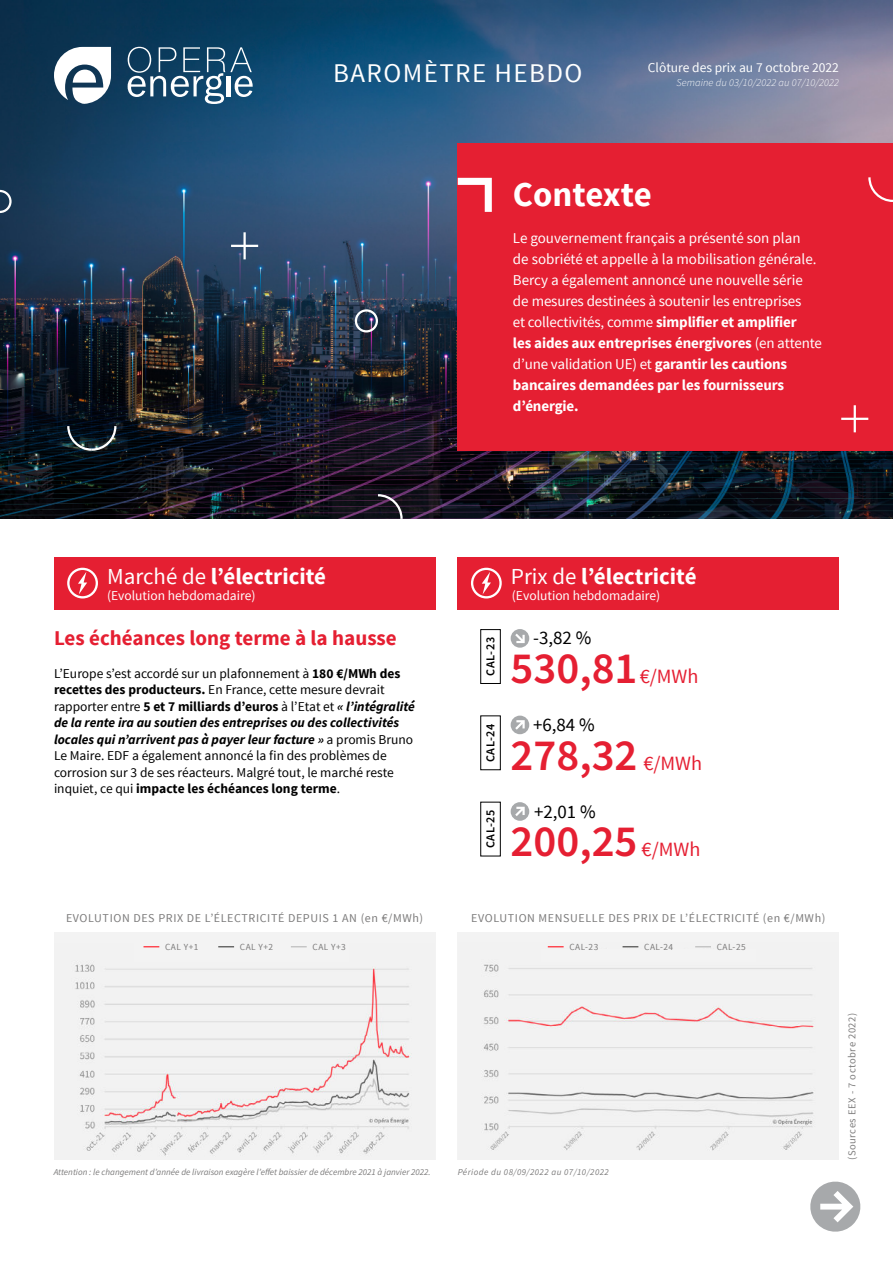
<style>
.page{position:relative;width:893px;height:1263px;background:#fff}
.page>*{position:absolute;margin:0;border:0;box-sizing:border-box;transform-origin:0 0}
.t1{font:600 44.55px "Source Sans Pro";color:#e51f32}
.t2{font:700 34.8px "Source Sans Pro";color:#fff}
.t3{font:27px "Source Sans Pro";letter-spacing:.05em;color:#fff}
.t4{font:700 22.95px "Source Sans Pro";color:#fff}
.t5{font:700 21px "Source Sans Pro";color:#e51f32}
.t6{font:18.9px "Source Sans Pro";color:#000}
.t7{font:15px/21px "Source Sans Pro";color:#fff}
.t8{font:13.5px/16.5px "Source Sans Pro";color:#000}
.t9{font:13.5px "Source Sans Pro";color:#fff}
.t10{font:600 12.15px "Source Sans Pro";letter-spacing:.05em;color:#000}
.t11{font:12px "Source Sans Pro";letter-spacing:.05em;color:#7c7b7b}
.t12{font:italic 300 10.5px "Source Sans Pro";letter-spacing:.01em;color:#fff}
.t13{font:10.5px "Source Sans Pro";letter-spacing:.05em;color:#7c7b7b}
.t14{font:9.3px "Source Sans Pro";letter-spacing:.05em;color:#7c7b7b}
.t15{font:italic 9px "Source Sans Pro";color:#7c7b7b}
.t16{font:italic 9px "Source Sans Pro";letter-spacing:.05em;color:#7c7b7b}
.s1{font-weight:700}
.s2{font-weight:400}
.s3{font-weight:700;font-style:italic}
.s4{font-weight:400;font-size:20.25px}
</style>
<div class="page">
<img style="left:0;top:0;width:893px;height:518px">
<div style="left:54px;top:557px;width:381px;height:52px;background:#e51f32"></div>
<div style="left:67px;top:568px;width:31px;height:30px;border:2px solid #fff;border-radius:50%"></div>
<svg style="left:78px;top:572px;width:9px;height:22px"></svg>
<div style="left:458px;top:557px;width:381px;height:52px;background:#e51f32"></div>
<div style="left:471px;top:568px;width:31px;height:30px;border:2px solid #fff;border-radius:50%"></div>
<svg style="left:482px;top:572px;width:9px;height:22px"></svg>
<div style="left:54px;top:932px;width:381px;height:228px;background:#f3f3f3"></div>
<img style="left:75px;top:964px;width:337px;height:192px">
<div style="left:458px;top:932px;width:381px;height:228px;background:#f3f3f3"></div>
<img style="left:483px;top:946px;width:331px;height:205px">
<svg style="left:810px;top:1181px;width:51px;height:51px"></svg>
<div style="left:458px;top:144px;width:435px;height:307px;background:#e51f32"></div>
<svg style="left:458px;top:178px;width:34px;height:34px"></svg>
<hr style="left:243px;top:232px;width:3px;height:27px;background:#fff">
<hr style="left:231px;top:245px;width:27px;height:2px;background:#fff">
<hr style="left:854px;top:405px;width:2px;height:27px;background:#fff">
<hr style="left:841px;top:418px;width:27px;height:2px;background:#fff">
<svg style="left:0;top:190px;width:12px;height:23px"></svg>
<div style="left:355px;top:309px;width:23px;height:23px;border:2px solid #fff;border-radius:50%"></div>
<svg style="left:66px;top:424px;width:52px;height:28px"></svg>
<svg style="left:376px;top:493px;width:28px;height:26px"></svg>
<svg style="left:868px;top:177px;width:25px;height:25px"></svg>
<svg style="left:511px;top:629px;width:18px;height:19px"></svg>
<svg style="left:511px;top:716px;width:18px;height:18px"></svg>
<svg style="left:511px;top:802px;width:18px;height:19px"></svg>
<div style="left:480px;top:629px;width:21px;height:55px;border:1px solid #000"></div>
<div style="left:480px;top:716px;width:21px;height:54px;border:1px solid #000"></div>
<div style="left:480px;top:802px;width:21px;height:54px;border:1px solid #000"></div>
<svg style="left:128px;top:47px;width:125px;height:57px"></svg>
<svg style="left:54px;top:47px;width:57px;height:57px"></svg>
<svg style="left:143px;top:946px;width:16px;height:1px"></svg>
<svg style="left:218px;top:946px;width:16px;height:1px"></svg>
<svg style="left:291px;top:946px;width:16px;height:1px"></svg>
<div style="left:542px;top:949px;width:214px;height:13px;background:#f3f3f3"></div>
<svg style="left:548px;top:946px;width:16px;height:1px"></svg>
<svg style="left:623px;top:946px;width:15px;height:1px"></svg>
<svg style="left:695px;top:946px;width:16px;height:1px"></svg>
<h3 class="t3" style="left:333px;top:60px;width:251px">BAROMÈTRE HEBDO</h3>
<p class="t9" style="left:648px;top:61px;width:193px">Clôture des prix au 7 octobre 2022</p>
<p class="t12" style="left:676px;top:79px;width:164px">Semaine du 03/10/2022 au 07/10/2022</p>
<h2 class="t2" style="left:513px;top:180px;width:140px">Contexte</h2>
<p class="t7" style="left:513px;top:228px;width:311px">Le gouvernement français a présenté son plan<br>de sobriété et appelle à la mobilisation générale.<br>Bercy a également annoncé une nouvelle série de mesures destinées à soutenir les entreprises<br>et collectivités, comme <span class="s1">simplifier et amplifier<br>les aides aux entreprises énergivores</span> (en attente d’une validation UE) et <span class="s1">garantir les cautions bancaires demandées par les fournisseurs d’énergie.</span></p>
<h3 class="t4" style="left:107px;top:567px;width:221px"><span class="s2">Marché de</span> l’électricité</h3>
<h3 class="t4" style="left:511px;top:567px;width:187px"><span class="s2">Prix de</span> l’électricité</h3>
<p class="t9" style="left:107px;top:589px;width:150px">(Evolution hebdomadaire)</p>
<p class="t9" style="left:512px;top:589px;width:150px">(Evolution hebdomadaire)</p>
<h3 class="t5" style="left:54px;top:630px;width:344px">Les échéances long terme à la hausse</h3>
<p class="t8" style="left:54px;top:665px;width:362px">L’Europe s’est accordé sur un plafonnement à <span class="s1">180 €/MWh des recettes des producteurs.</span> En France, cette mesure devrait rapporter entre <span class="s1">5 et 7 milliards d’euros</span> à l’Etat et <span class="s3">« l’intégralité de la rente ira au soutien des entreprises ou des collectivités locales qui n’arrivent pas à payer leur facture »</span> a promis Bruno Le Maire. EDF a également annoncé la fin des problèmes de corrosion sur 3 de ses réacteurs. Malgré tout, le marché reste inquiet, ce qui <span class="s1">impacte les échéances long terme</span>.</p>
<p class="t10" style="left:486px;top:676px;width:40px;rotate:-90deg">CAL-23</p>
<p class="t10" style="left:486px;top:762px;width:40px;rotate:-90deg">CAL-24</p>
<p class="t10" style="left:486px;top:848px;width:40px;rotate:-90deg">CAL-25</p>
<h3 class="t6" style="left:533px;top:629px;width:60px">-3,82 %</h3>
<h1 class="t1" style="left:511px;top:653px;width:189px">530,81 <span class="s4">€/MWh</span></h1>
<h3 class="t6" style="left:533px;top:715px;width:63px">+6,84 %</h3>
<h1 class="t1" style="left:511px;top:740px;width:193px">278,32 <span class="s4">€/MWh</span></h1>
<h3 class="t6" style="left:534px;top:802px;width:63px">+2,01 %</h3>
<h1 class="t1" style="left:511px;top:826px;width:191px">200,25 <span class="s4">€/MWh</span></h1>
<p class="t11" style="left:66px;top:912px;width:359px">EVOLUTION DES PRIX DE L’ÉLECTRICITÉ DEPUIS 1 AN (en €/MWh)</p>
<p class="t11" style="left:471px;top:912px;width:356px">EVOLUTION MENSUELLE DES PRIX DE L’ÉLECTRICITÉ (en €/MWh)</p>
<p class="t14" style="left:165px;top:942px;width:35px">CAL Y+1</p>
<p class="t14" style="left:240px;top:942px;width:35px">CAL Y+2</p>
<p class="t14" style="left:313px;top:942px;width:35px">CAL Y+3</p>
<p class="t14" style="left:569px;top:942px;width:30px">CAL-23</p>
<p class="t14" style="left:644px;top:942px;width:30px">CAL-24</p>
<p class="t14" style="left:717px;top:942px;width:30px">CAL-25</p>
<p class="t15" style="left:54px;top:1166px;width:378px">Attention : le changement d’année de livraison exagère l’effet baissier de décembre 2021 à janvier 2022.</p>
<p class="t16" style="left:458px;top:1167px;width:153px">Période du 08/09/2022 au 07/10/2022</p>
<p class="t13" style="left:847px;top:1160px;width:148px;rotate:-90deg">(Sources EEX - 7 octobre 2022)</p>
</div>
